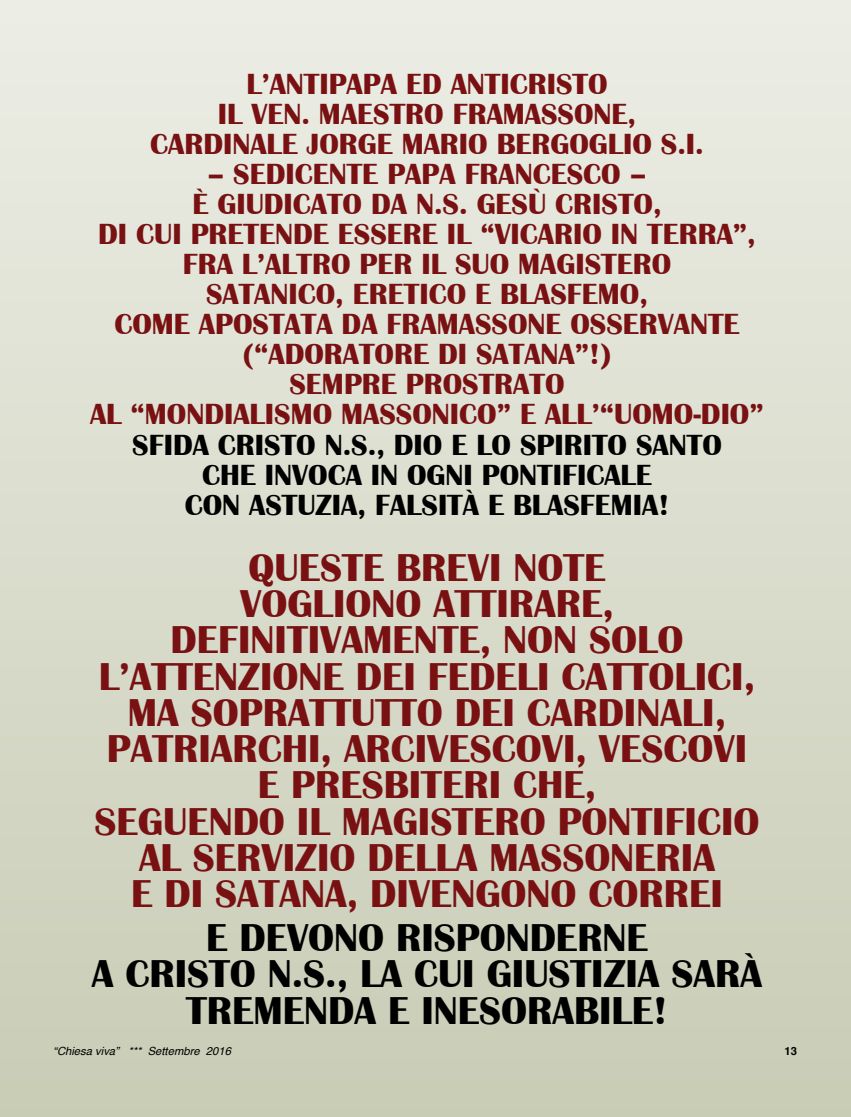
<style>
.page{position:relative;width:851px;height:1117px;background:#fff}
.page>*{position:absolute;margin:0;border:0;box-sizing:border-box;transform-origin:0 0}
.t1{font:700 40px/36.2px "Britannic";color:#791113;text-align:center}
.t2{font:700 40px/36.2px "Britannic";color:#000;text-align:center}
.t3{font:700 30px/30px "Britannic";color:#791113;text-align:center}
.t4{font:700 30px/30px "Britannic";color:#000;text-align:center}
.t5{font:italic 11.25px "Helvetica";color:#000}
.t6{font:700 11.25px "Helvetica";color:#000}
</style>
<div class="page">
<div style="left:0;top:0;width:850px;height:1116px;background:linear-gradient(to bottom,#ecede5,#c9ccb5)"></div>
<p class="t3" style="left:150px;top:69px;width:555px">L’ANTIPAPA ED ANTICRISTO<br>IL VEN. MAESTRO FRAMASSONE,<br>CARDINALE JORGE MARIO BERGOGLIO S.I.</p>
<p class="t3" style="left:90px;top:159px;width:675px">– SEDICENTE PAPA FRANCESCO –<br>È GIUDICATO DA N.S. GESÙ CRISTO,<br>DI CUI PRETENDE ESSERE IL “VICARIO IN TERRA”, FRA L’ALTRO PER IL SUO MAGISTERO<br>SATANICO, ERETICO E BLASFEMO,<br>COME APOSTATA DA FRAMASSONE OSSERVANTE (“ADORATORE DI SATANA”!)<br>SEMPRE PROSTRATO<br>AL “MONDIALISMO MASSONICO” E ALL’“UOMO-DIO”</p>
<p class="t4" style="left:132px;top:429px;width:591px">SFIDA CRISTO N.S., DIO E LO SPIRITO SANTO<br>CHE INVOCA IN OGNI PONTIFICALE<br>CON ASTUZIA, FALSITÀ E BLASFEMIA!</p>
<p class="t1" style="left:95px;top:549px;width:666px">QUESTE BREVI NOTE<br>VOGLIONO ATTIRARE,<br>DEFINITIVAMENTE, NON SOLO<br>L’ATTENZIONE DEI FEDELI CATTOLICI,<br>MA SOPRATTUTTO DEI CARDINALI,<br>PATRIARCHI, ARCIVESCOVI, VESCOVI<br>E PRESBITERI CHE,<br>SEGUENDO IL MAGISTERO PONTIFICIO<br>AL SERVIZIO DELLA MASSONERIA<br>E DI SATANA, DIVENGONO CORREI</p>
<h1 class="t2" style="left:92px;top:919px;width:671px">E DEVONO RISPONDERNE<br>A CRISTO N.S., LA CUI GIUSTIZIA SARÀ<br>TREMENDA E INESORABILE!</h1>
<p class="t5" style="left:53px;top:1045px;width:179px">“Chiesa viva” *** Settembre 2016</p>
<p class="t6" style="left:784px;top:1045px;width:14px">13</p>
</div>
